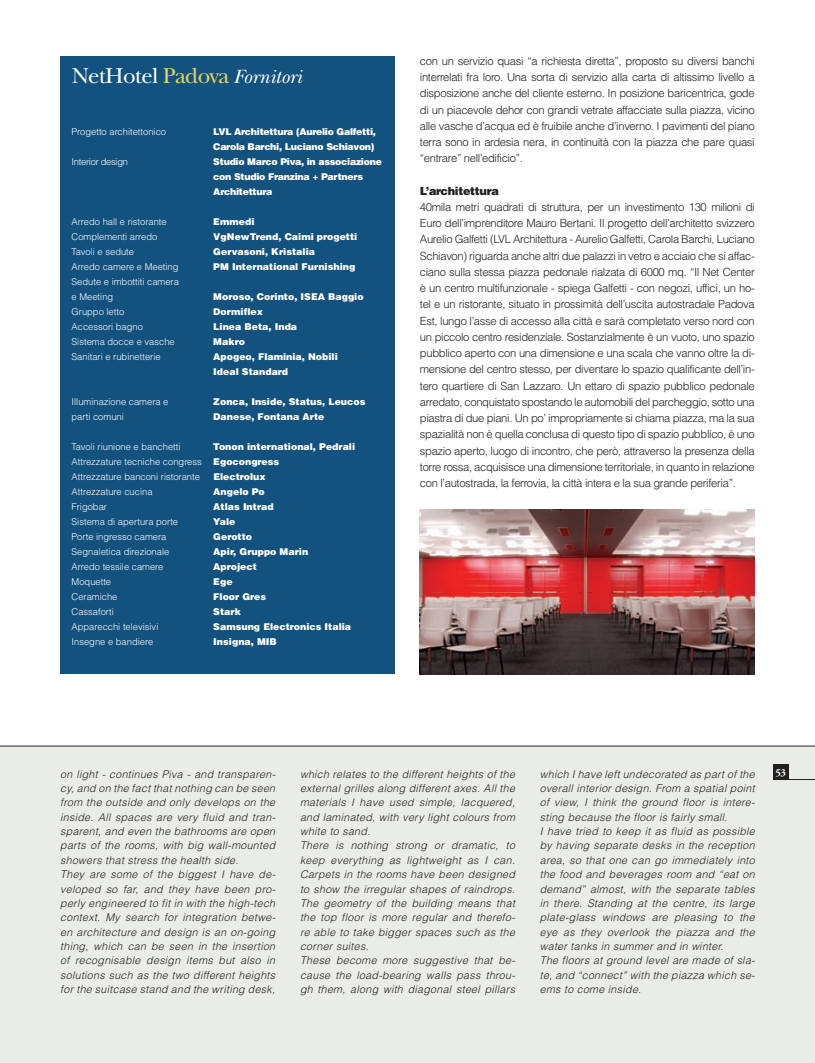
<style>
.page{position:relative;width:815px;height:1063px;background:#fff}
.page>*{position:absolute;margin:0;border:0;box-sizing:border-box;transform-origin:0 0}
.t1{font:italic 20px "New Baskerville";color:#fff}
.t2{font:300 11.25px/16.2px "Helvetica LT Std";letter-spacing:-.03em;color:#231f20;text-align:justify}
.t3{font:italic 300 10.62px/14.4px "Helvetica LT Std";letter-spacing:.03em;color:#231f20}
.t4{font:700 10.62px "Adobe Garamond";color:#fff}
.t5{font:300 9.38px/15px "Helvetica LT Std";color:#fff}
.t6{font:900 9.38px/15px "Helvetica LT Std";color:#fff}
.t7{font:900 9.38px/15px "Helvetica LT Std";letter-spacing:-.03em;color:#fff}
.t8{font:300 9.38px "Helvetica LT Std";letter-spacing:-.03em;color:#fff}
.s1{font-style:normal;font-size:22.5px}
.s2{font-style:normal;font-size:22.5px;color:#e5d367}
.s3{font-weight:900}
</style>
<div class="page">
<div style="left:60px;top:57px;width:335px;height:617px;background:#13517e"></div>
<div style="left:0;top:746px;width:815px;height:317px;background:#eaece8"></div>
<hr style="left:0;top:746px;width:815px;height:1px;background:#231f20">
<img style="left:420px;top:509px;width:335px;height:165px">
<hr style="left:773px;top:779px;width:42px;height:1px;background:#231f20">
<div style="left:773px;top:764px;width:16px;height:16px;background:#231f20"></div>
<p class="t1" style="left:72px;top:70px;width:231px"><span class="s1">NetHotel</span> <span class="s2">Padova</span> Fornitori</p>
<p class="t5" style="left:72px;top:125px;width:96px">Progetto architettonico</p>
<p class="t7" style="left:213px;top:125px;width:164px">LVL Architettura (Aurelio Galfetti,<br>Carola Barchi, Luciano Schiavon)</p>
<p class="t8" style="left:72px;top:158px;width:58px">Interior design</p>
<p class="t7" style="left:213px;top:155px;width:170px">Studio Marco Piva, in associazione con Studio Franzina + Partners<br>Architettura</p>
<p class="t5" style="left:72px;top:215px;width:97px">Arredo hall e ristorante</p>
<p class="t6" style="left:213px;top:215px;width:43px">Emmedi</p>
<p class="t5" style="left:72px;top:230px;width:87px">Complementi arredo</p>
<p class="t6" style="left:213px;top:230px;width:146px">VgNewTrend, Caimi progetti</p>
<p class="t5" style="left:72px;top:245px;width:64px">Tavoli e sedute</p>
<p class="t6" style="left:213px;top:245px;width:103px">Gervasoni, Kristalia</p>
<p class="t5" style="left:72px;top:260px;width:108px">Arredo camere e Meeting</p>
<p class="t6" style="left:213px;top:260px;width:144px">PM International Furnishing</p>
<p class="t5" style="left:72px;top:275px;width:109px">Sedute e imbottiti camera e Meeting</p>
<p class="t6" style="left:213px;top:290px;width:152px">Moroso, Corinto, ISEA Baggio</p>
<p class="t5" style="left:72px;top:305px;width:54px">Gruppo letto</p>
<p class="t6" style="left:213px;top:305px;width:51px">Dormiflex</p>
<p class="t5" style="left:72px;top:320px;width:73px">Accessori bagno</p>
<p class="t6" style="left:213px;top:320px;width:85px">Linea Beta, Inda</p>
<p class="t5" style="left:72px;top:335px;width:105px">Sistema docce e vasche</p>
<p class="t6" style="left:213px;top:335px;width:33px">Makro</p>
<p class="t5" style="left:72px;top:350px;width:91px">Sanitari e rubinetterie</p>
<p class="t6" style="left:213px;top:350px;width:126px">Apogeo, Flaminia, Nobili<br>Ideal Standard</p>
<p class="t5" style="left:72px;top:395px;width:98px">Illuminazione camera e</p>
<p class="t6" style="left:213px;top:395px;width:154px">Zonca, Inside, Status, Leucos</p>
<p class="t5" style="left:72px;top:410px;width:54px">parti comuni</p>
<p class="t6" style="left:213px;top:410px;width:113px">Danese, Fontana Arte</p>
<p class="t5" style="left:72px;top:440px;width:110px">Tavoli riunione e banchetti</p>
<p class="t5" style="left:72px;top:440px;width:285px;text-indent:142px"><span class="s3">Tonon international, Pedrali<br></span>Attrezzature tecniche congress <span class="s3">Egocongress<br></span>Attrezzature banconi ristorante</p>
<p class="t6" style="left:213px;top:470px;width:54px">Electrolux</p>
<p class="t5" style="left:72px;top:485px;width:82px">Attrezzature cucina</p>
<p class="t6" style="left:213px;top:485px;width:53px">Angelo Po</p>
<p class="t5" style="left:72px;top:500px;width:37px">Frigobar</p>
<p class="t6" style="left:213px;top:500px;width:62px">Atlas Intrad</p>
<p class="t5" style="left:72px;top:515px;width:108px">Sistema di apertura porte</p>
<p class="t6" style="left:213px;top:515px;width:24px">Yale</p>
<p class="t5" style="left:72px;top:530px;width:96px">Porte ingresso camera</p>
<p class="t6" style="left:213px;top:530px;width:40px">Gerotto</p>
<p class="t5" style="left:72px;top:545px;width:99px">Segnaletica direzionale</p>
<p class="t6" style="left:213px;top:545px;width:96px">Apir, Gruppo Marin</p>
<p class="t5" style="left:72px;top:560px;width:93px">Arredo tessile camere</p>
<p class="t6" style="left:213px;top:560px;width:45px">Aproject</p>
<p class="t5" style="left:72px;top:575px;width:41px">Moquette</p>
<p class="t6" style="left:213px;top:575px;width:21px">Ege</p>
<p class="t5" style="left:72px;top:590px;width:47px">Ceramiche</p>
<p class="t6" style="left:213px;top:590px;width:54px">Floor Gres</p>
<p class="t5" style="left:72px;top:605px;width:44px">Cassaforti</p>
<p class="t6" style="left:213px;top:605px;width:29px">Stark</p>
<p class="t5" style="left:72px;top:620px;width:88px">Apparecchi televisivi</p>
<p class="t6" style="left:213px;top:620px;width:139px">Samsung Electronics Italia</p>
<p class="t5" style="left:72px;top:635px;width:83px">Insegne e bandiere</p>
<p class="t6" style="left:213px;top:635px;width:65px">Insigna, MIB</p>
<p class="t2" style="left:420px;top:54px;width:336px">con un servizio quasi “a richiesta diretta”, proposto su diversi banchi interrelati fra loro. Una sorta di servizio alla carta di altissimo livello a disposizione anche del cliente esterno. In posizione baricentrica, gode di un piacevole dehor con grandi vetrate affacciate sulla piazza, vicino alle vasche d’acqua ed è fruibile anche d’inverno. I pavimenti del piano terra sono in ardesia nera, in continuità con la piazza che pare quasi “entrare” nell’edificio”.</p>
<p class="t2" style="left:420px;top:184px;width:336px;text-align:left"><span class="s3">L’architettura<br></span>40mila metri quadrati di struttura, per un investimento 130 milioni di Euro dell’imprenditore Mauro Bertani. Il progetto dell’architetto svizzero Aurelio Galfetti (LVL Architettura - Aurelio Galfetti, Carola Barchi, Luciano Schiavon) riguarda anche altri due palazzi in vetro e acciaio che si affac&shy;ciano sulla stessa piazza pedonale rialzata di 6000 mq. “Il Net Center è un centro multifunzionale - spiega Galfetti - con negozi, uffici, un ho&shy;tel e un ristorante, situato in prossimità dell’uscita autostradale Padova Est, lungo l’asse di accesso alla città e sarà completato verso nord con un piccolo centro residenziale. Sostanzialmente è un vuoto, uno spazio pubblico aperto con una dimensione e una scala che vanno oltre la di&shy;mensione del centro stesso, per diventare lo spazio qualificante dell’in&shy;tero quartiere di San Lazzaro. Un ettaro di spazio pubblico pedonale arredato, conquistato spostando le automobili del parcheggio, sotto una piastra di due piani. Un po’ impropriamente si chiama piazza, ma la sua spazialità non è quella conclusa di questo tipo di spazio pubblico, è uno spazio aperto, luogo di incontro, che però, attraverso la presenza della torre rossa, acquisisce una dimensione territoriale, in quanto in relazione con l’autostrada, la ferrovia, la città intera e la sua grande periferia”.</p>
<p class="t3" style="left:60px;top:767px;width:217px">on light - continues Piva - and transparen&shy;cy, and on the fact that nothing can be seen from the outside and only develops on the inside. All spaces are very fluid and tran&shy;sparent, and even the bathrooms are open parts of the rooms, with big wall-mounted showers that stress the health side.<br>They are some of the biggest I have de&shy;veloped so far, and they have been pro&shy;perly engineered to fit in with the high-tech context. My search for integration betwe&shy;en architecture and design is an on-going thing, which can be seen in the insertion of recognisable design items but also in solutions such as the two different heights for the suitcase stand and the writing desk,</p>
<p class="t3" style="left:300px;top:768px;width:217px">which relates to the different heights of the external grilles along different axes. All the materials I have used simple, lacquered, and laminated, with very light colours from white to sand.<br>There is nothing strong or dramatic, to keep everything as lightweight as I can.<br>Carpets in the rooms have been designed to show the irregular shapes of raindrops.<br>The geometry of the building means that the top floor is more regular and therefo&shy;re able to take bigger spaces such as the corner suites.<br>These become more suggestive that be&shy;cause the load-bearing walls pass throu&shy;gh them, along with diagonal steel pillars</p>
<p class="t3" style="left:540px;top:768px;width:217px">which I have left undecorated as part of the overall interior design. From a spatial point of view, I think the ground floor is intere&shy;sting because the floor is fairly small.<br>I have tried to keep it as fluid as possible by having separate desks in the reception area, so that one can go immediately into the food and beverages room and “eat on demand” almost, with the separate tables in there. Standing at the centre, its large plate-glass windows are pleasing to the eye as they overlook the piazza and the water tanks in summer and in winter.<br>The floors at ground level are made of sla&shy;te, and “connect” with the piazza which se&shy;ems to come inside.</p>
<p class="t4" style="left:775px;top:768px;width:12px">53</p>
</div>
